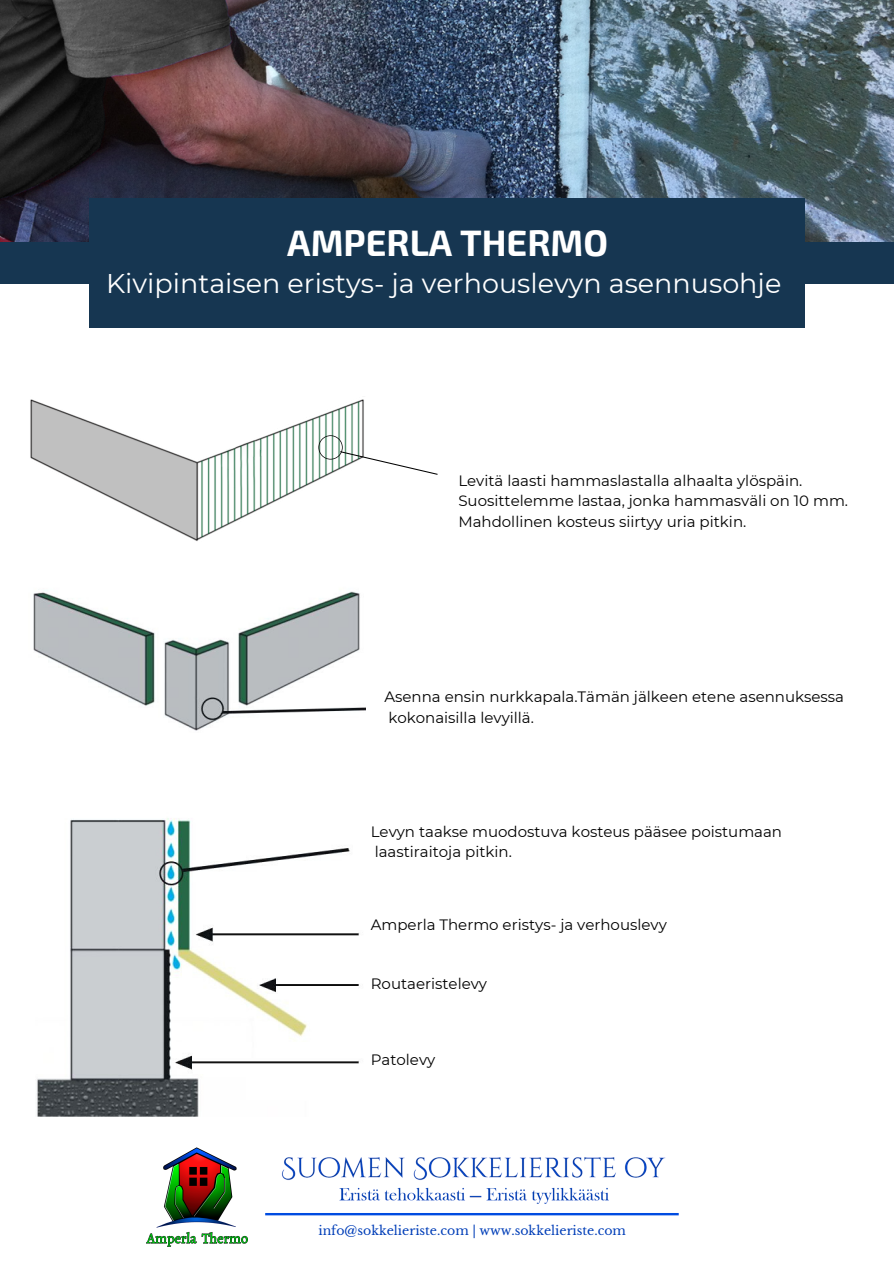
<style>
.page{position:relative;width:894px;height:1264px;background:#fff}
.page>*{position:absolute;margin:0;border:0;box-sizing:border-box;transform-origin:0 0}
.t1{font:700 36px "Exo 2";color:#fff}
.t2{font:27px "Montserrat";color:#fff}
.t3{font:15px/20.7px "Montserrat";color:#000}
.t4{font:12.45px "Libre Baskerville";color:#003eb8}
</style>
<div class="page">
<img style="left:0;top:0;width:893px;height:242px">
<div style="left:0;top:242px;width:893px;height:42px;background:#163651"></div>
<div style="left:89px;top:198px;width:715px;height:130px;background:#163651"></div>
<img style="left:30px;top:399px;width:334px;height:142px">
<img style="left:33px;top:590px;width:332px;height:141px">
<img style="left:36px;top:818px;width:324px;height:299px">
<svg style="left:318px;top:435px;width:119px;height:40px"></svg>
<img style="left:281px;top:1157px;width:385px;height:47px">
<img style="left:147px;top:1147px;width:100px;height:99px">
<svg style="left:265px;top:1213px;width:413px;height:2px"></svg>
<h1 class="t1" style="left:287px;top:219px;width:322px">AMPERLA THERMO</h1>
<h2 class="t2" style="left:106px;top:267px;width:676px">Kivipintaisen eristys- ja verhouslevyn asennusohje</h2>
<p class="t3" style="left:458px;top:470px;width:391px">Levitä laasti hammaslastalla alhaalta ylöspäin.<br>Suosittelemme lastaa, jonka hammasväli on 10 mm.<br>Mahdollinen kosteus siirtyy uria pitkin.</p>
<p class="t3" style="left:384px;top:686px;width:461px">Asenna ensin nurkkapala.Tämän jälkeen etene asennuksessa kokonaisilla levyillä.</p>
<p class="t3" style="left:370px;top:821px;width:412px">Levyn taakse muodostuva kosteus pääsee poistumaan laastiraitoja pitkin.</p>
<p class="t3" style="left:370px;top:914px;width:297px">Amperla Thermo eristys- ja verhouslevy</p>
<p class="t3" style="left:370px;top:973px;width:118px">Routaeristelevy</p>
<p class="t3" style="left:370px;top:1049px;width:66px">Patolevy</p>
<p class="t4" style="left:318px;top:1222px;width:309px">info@sokkelieriste.com | www.sokkelieriste.com</p>
</div>
